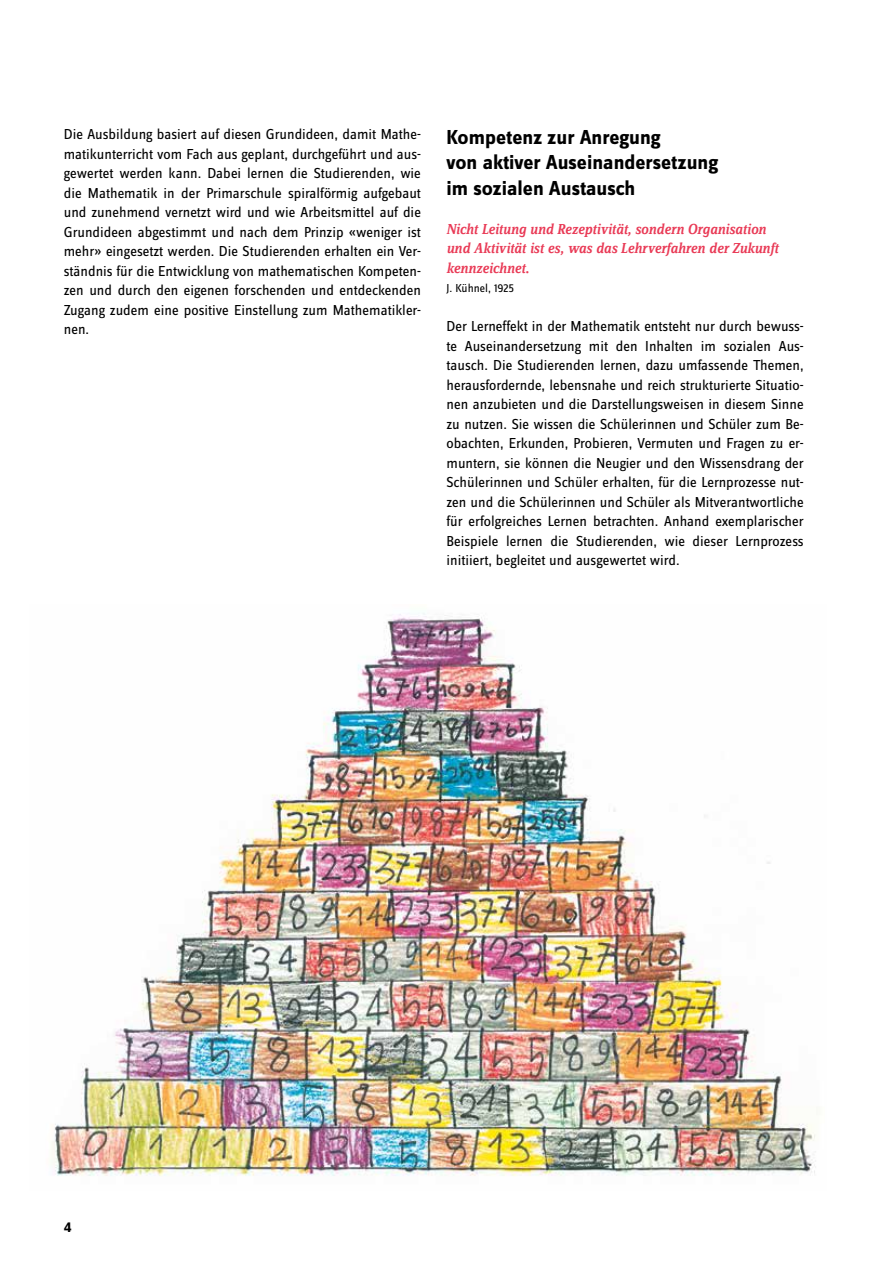
<style>
.page{position:relative;width:893px;height:1263px;background:#fff}
.page>*{position:absolute;margin:0;border:0;box-sizing:border-box;transform-origin:0 0}
.t1{font:700 21px/25.5px "Zine Sans Dis OT";color:#000}
.t2{font:15px/19.5px "Zine Sans Dis OT";color:#000;text-align:justify}
.t3{font:15px/19.5px "Zine Serif Dis OT Med Ita";color:#e93a56}
.t4{font:700 15px "Zine Sans Dis OT";color:#000}
.t5{font:12px "Zine Sans Dis OT";letter-spacing:-.005em;color:#000}
</style>
<div class="page">
<img style="left:51px;top:613px;width:765px;height:563px">
<p class="t2" style="left:64px;top:125px;width:359px">Die Ausbildung basiert auf diesen Grundideen, damit Mathe&shy;matikunterricht vom Fach aus geplant, durchgeführt und aus&shy;gewertet werden kann. Dabei lernen die Studierenden, wie die Mathematik in der Primarschule spiralförmig aufgebaut und zunehmend vernetzt wird und wie Arbeitsmittel auf die Grundideen abgestimmt und nach dem Prinzip «weniger ist mehr» eingesetzt werden. Die Studierenden erhalten ein Ver&shy;ständnis für die Entwicklung von mathematischen Kompeten&shy;zen und durch den eigenen forschenden und entdeckenden Zugang zudem eine positive Einstellung zum Mathematikler&shy;nen.</p>
<h1 class="t1" style="left:446px;top:125px;width:273px">Kompetenz zur Anregung<br>von aktiver Auseinandersetzung im sozialen Austausch</h1>
<p class="t3" style="left:446px;top:220px;width:334px">Nicht Leitung und Rezeptivität, sondern Organisation und Aktivität ist es, was das Lehrverfahren der Zukunft kennzeichnet.</p>
<p class="t5" style="left:446px;top:283px;width:69px">J. Kühnel, 1925</p>
<p class="t2" style="left:446px;top:317px;width:359px">Der Lerneffekt in der Mathematik entsteht nur durch bewuss&shy;te Auseinandersetzung mit den Inhalten im sozialen Aus&shy;tausch. Die Studierenden lernen, dazu umfassende Themen, herausfordernde, lebensnahe und reich strukturierte Situatio&shy;nen anzubieten und die Darstellungsweisen in diesem Sinne zu nutzen. Sie wissen die Schülerinnen und Schüler zum Be&shy;obachten, Erkunden, Probieren, Vermuten und Fragen zu er&shy;muntern, sie können die Neugier und den Wissensdrang der Schülerinnen und Schüler erhalten, für die Lernprozesse nut&shy;zen und die Schülerinnen und Schüler als Mitverantwortliche für erfolgreiches Lernen betrachten. Anhand exemplarischer Beispiele lernen die Studierenden, wie dieser Lernprozess initiiert, begleitet und ausgewertet wird.</p>
<p class="t4" style="left:64px;top:1219px;width:9px">4</p>
</div>
